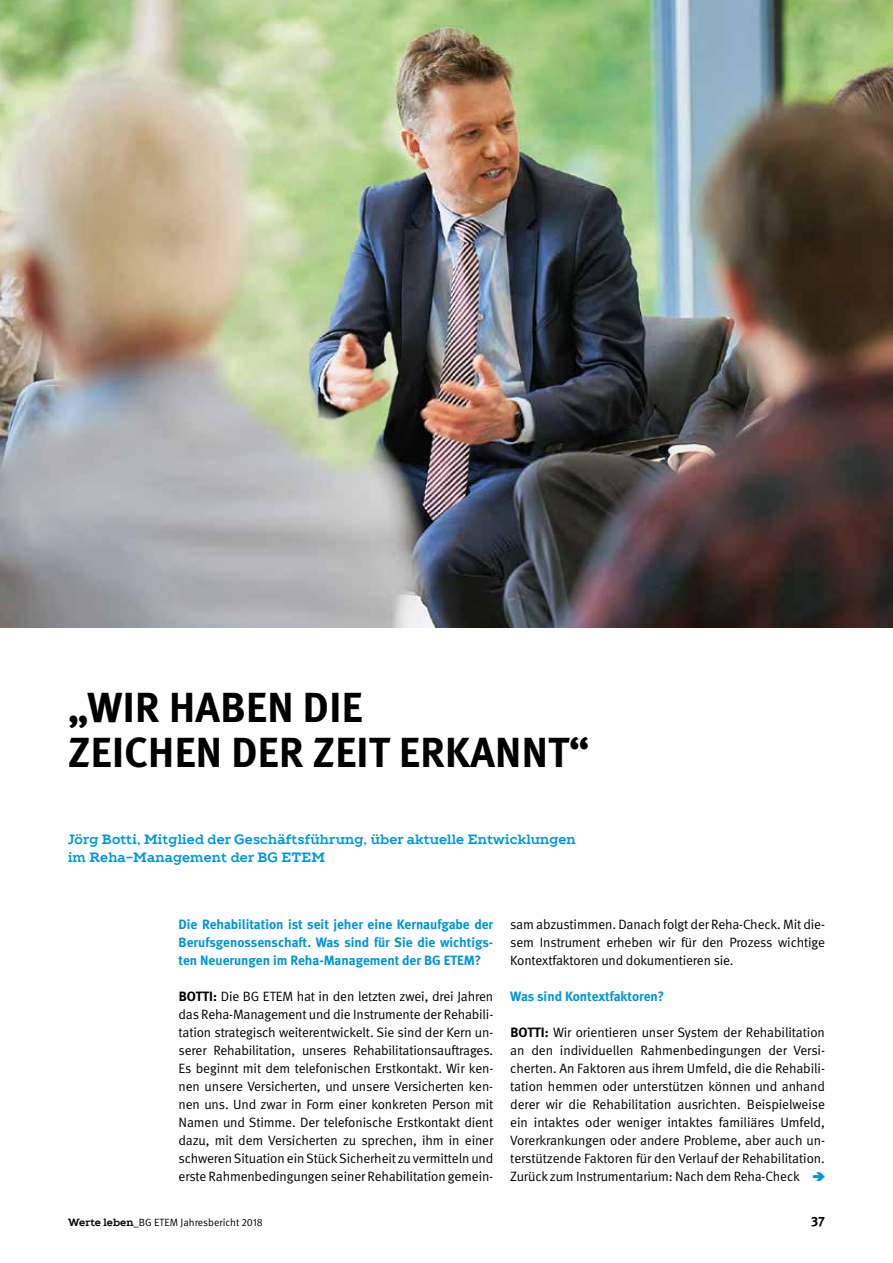
<style>
.page{position:relative;width:893px;height:1263px;background:#fff}
.page>*{position:absolute;margin:0;border:0;box-sizing:border-box;transform-origin:0 0}
.t1{font:700 42px/45px "DGUV Meta";letter-spacing:.01em;color:#000}
.t2{font:13.5px/18px "DGUV Meta";letter-spacing:-.01em;color:#000;text-align:justify}
.t3{font:700 13.5px/18px "DGUV Meta";color:#0095db;text-align:justify}
.t4{font:700 13.5px/18px "TT Slabs";letter-spacing:.01em;color:#0095db}
.t5{font:700 13.5px "DGUV Meta";color:#000}
.t6{font:10.5px "DGUV Meta";color:#000}
.s1{font-weight:700}
.s2{font-family:"TT Slabs";font-weight:700}
</style>
<div class="page">
<img style="left:0;top:0;width:893px;height:627px">
<h1 class="t1" style="left:68px;top:686px;width:523px">„WIR HABEN DIE<br>ZEICHEN DER ZEIT ERKANNT“</h1>
<p class="t4" style="left:68px;top:830px;width:509px">Jörg Botti, Mitglied der Geschäftsführung, über aktuelle Entwicklungen im Reha-Management der BG ETEM</p>
<p class="t3" style="left:179px;top:916px;width:316px">Die Rehabilitation ist seit jeher eine Kernaufgabe der Berufsgenossenschaft. Was sind für Sie die wichtigs&shy;ten Neuerungen im Reha-Management der BG ETEM?</p>
<p class="t2" style="left:179px;top:988px;width:316px"><span class="s1">BOTTI:</span> Die BG ETEM hat in den letzten zwei, drei Jahren das Reha-Management und die Instrumente der Rehabili&shy;tation strategisch weiterentwickelt. Sie sind der Kern un&shy;serer Rehabilitation, unseres Rehabilitationsauftrages.<br>Es beginnt mit dem telefonischen Erstkontakt. Wir ken&shy;nen unsere Versicherten, und unsere Versicherten ken&shy;nen uns. Und zwar in Form einer konkreten Person mit Namen und Stimme. Der telefonische Erstkontakt dient dazu, mit dem Versicherten zu sprechen, ihm in einer schweren Situation ein Stück Sicherheit zu vermitteln und erste Rahmenbedingungen seiner Rehabilitation gemein-</p>
<p class="t6" style="left:68px;top:1216px;width:196px"><span class="s2">Werte leben</span>_BG ETEM Jahresbericht 2018</p>
<p class="t2" style="left:510px;top:916px;width:316px">sam abzustimmen. Danach folgt der Reha-Check. Mit die&shy;sem Instrument erheben wir für den Prozess wichtige Kontextfaktoren und dokumentieren sie.</p>
<p class="t3" style="left:510px;top:988px;width:155px">Was sind Kontextfaktoren?</p>
<p class="t2" style="left:510px;top:1024px;width:316px"><span class="s1">BOTTI:</span> Wir orientieren unser System der Rehabilitation an den individuellen Rahmenbedingungen der Versi&shy;cherten. An Faktoren aus ihrem Umfeld, die die Rehabili&shy;tation hemmen oder unterstützen können und anhand derer wir die Rehabilitation ausrichten. Beispielweise ein intaktes oder weniger intaktes familiäres Umfeld, Vorerkrankungen oder andere Probleme, aber auch un&shy;terstützende Faktoren für den Verlauf der Rehabilitation.<br>Zurück zum Instrumentarium: Nach dem Reha-Check</p>
<p class="t5" style="left:811px;top:1213px;width:15px">37</p>
</div>
